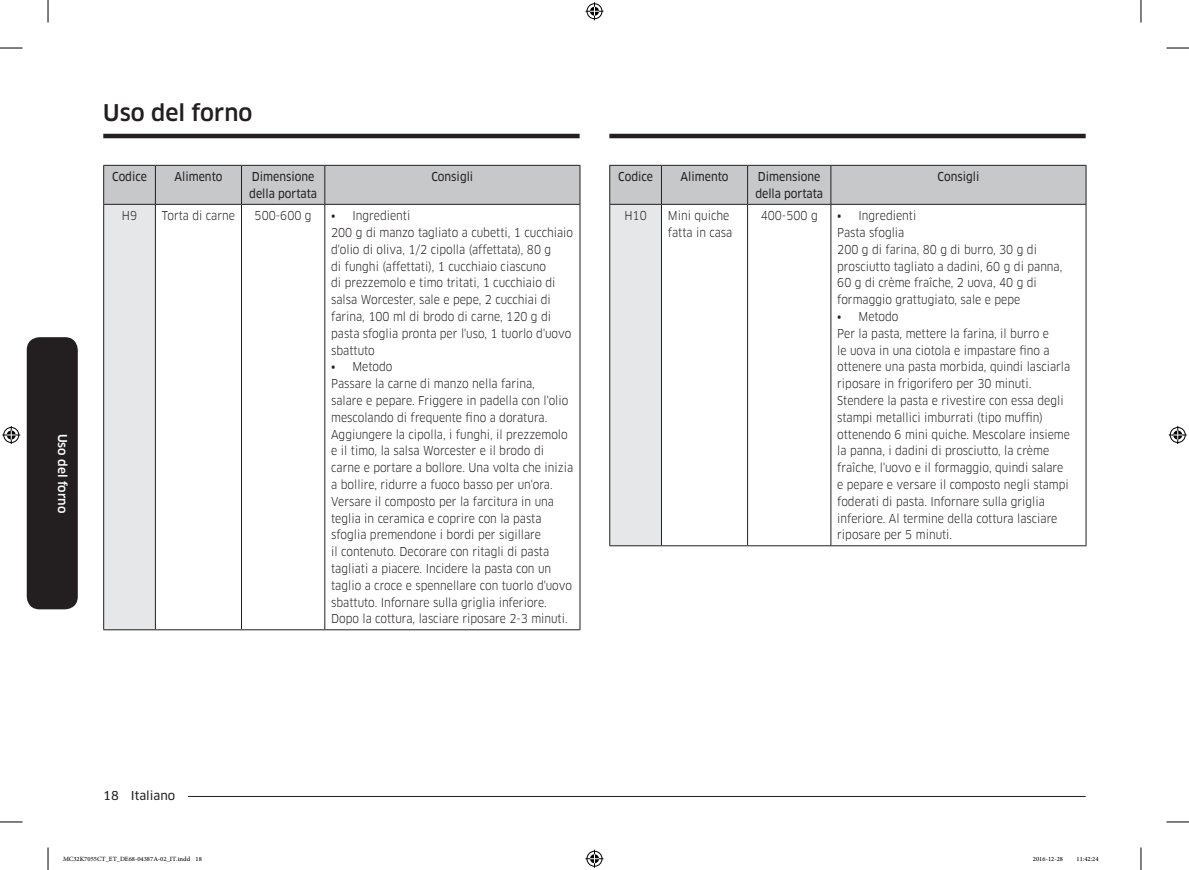
<style>
.page{position:relative;width:1189px;height:870px;background:#fff}
.page>*{position:absolute;margin:0;border:0;box-sizing:border-box;transform-origin:0 0}
.t1{font:500 22.5px "Samsung Clan Pro";color:#231f20}
.t2{font:12px/16.8px "Samsung Clan Pro";color:#231f20;scale:.9 1}
.t3{font:12px/16.8px "Samsung Clan Pro News";color:#231f20;scale:.9 1}
.t4{font:500 12px "Samsung Clan Pro";color:#fff}
.t5{font:12px "Samsung Clan Pro News";color:#231f20}
.t6{font:9px "Adobe Arabic";color:#000}
.s1{font-family:"Samsung Clan Pro News"}
</style>
<div class="page">
<hr style="left:150px;top:796px;width:935px;height:1px;background:#231f20">
<div style="left:103px;top:787px;width:85px;height:15px;background:#fff"></div>
<div style="left:27px;top:337px;width:51px;height:272px;background:#231f20;border-radius:13px"></div>
<hr style="left:103px;top:134px;width:477px;height:4px;background:#231f20">
<hr style="left:609px;top:134px;width:476px;height:4px;background:#231f20">
<div style="left:610px;top:166px;width:475px;height:38px;background:#c7c8ca"></div>
<div style="left:610px;top:204px;width:51px;height:342px;background:#e6e7e9"></div>
<hr style="left:609px;top:165px;width:52px;height:1px;background:#231f20">
<hr style="left:609px;top:166px;width:1px;height:38px;background:#231f20">
<hr style="left:661px;top:165px;width:86px;height:1px;background:#231f20">
<hr style="left:661px;top:166px;width:1px;height:38px;background:#231f20">
<hr style="left:747px;top:165px;width:84px;height:1px;background:#231f20">
<hr style="left:747px;top:166px;width:1px;height:38px;background:#231f20">
<hr style="left:831px;top:165px;width:255px;height:1px;background:#231f20">
<hr style="left:830px;top:166px;width:1px;height:38px;background:#231f20">
<hr style="left:1085px;top:166px;width:1px;height:38px;background:#231f20">
<hr style="left:609px;top:204px;width:52px;height:1px;background:#231f20">
<hr style="left:609px;top:205px;width:1px;height:340px;background:#231f20">
<hr style="left:661px;top:204px;width:86px;height:1px;background:#231f20">
<hr style="left:661px;top:205px;width:1px;height:340px;background:#231f20">
<hr style="left:747px;top:204px;width:84px;height:1px;background:#231f20">
<hr style="left:747px;top:205px;width:1px;height:340px;background:#231f20">
<hr style="left:831px;top:204px;width:255px;height:1px;background:#231f20">
<hr style="left:830px;top:205px;width:1px;height:340px;background:#231f20">
<hr style="left:1085px;top:205px;width:1px;height:340px;background:#231f20">
<hr style="left:609px;top:545px;width:52px;height:1px;background:#231f20">
<hr style="left:661px;top:545px;width:86px;height:1px;background:#231f20">
<hr style="left:747px;top:545px;width:84px;height:1px;background:#231f20">
<hr style="left:831px;top:545px;width:255px;height:1px;background:#231f20">
<div style="left:104px;top:166px;width:476px;height:38px;background:#c7c8ca"></div>
<div style="left:104px;top:204px;width:51px;height:426px;background:#e6e7e9"></div>
<hr style="left:103px;top:165px;width:52px;height:1px;background:#231f20">
<hr style="left:103px;top:166px;width:1px;height:38px;background:#231f20">
<hr style="left:155px;top:165px;width:86px;height:1px;background:#231f20">
<hr style="left:155px;top:166px;width:1px;height:38px;background:#231f20">
<hr style="left:241px;top:165px;width:84px;height:1px;background:#231f20">
<hr style="left:241px;top:166px;width:1px;height:38px;background:#231f20">
<hr style="left:325px;top:165px;width:255px;height:1px;background:#231f20">
<hr style="left:324px;top:166px;width:1px;height:38px;background:#231f20">
<hr style="left:580px;top:166px;width:1px;height:38px;background:#231f20">
<hr style="left:103px;top:204px;width:52px;height:1px;background:#231f20">
<hr style="left:103px;top:205px;width:1px;height:424px;background:#231f20">
<hr style="left:155px;top:204px;width:86px;height:1px;background:#231f20">
<hr style="left:155px;top:205px;width:1px;height:424px;background:#231f20">
<hr style="left:241px;top:204px;width:84px;height:1px;background:#231f20">
<hr style="left:241px;top:205px;width:1px;height:424px;background:#231f20">
<hr style="left:325px;top:204px;width:255px;height:1px;background:#231f20">
<hr style="left:324px;top:205px;width:1px;height:424px;background:#231f20">
<hr style="left:580px;top:205px;width:1px;height:424px;background:#231f20">
<hr style="left:103px;top:629px;width:52px;height:1px;background:#231f20">
<hr style="left:155px;top:629px;width:86px;height:1px;background:#231f20">
<hr style="left:241px;top:629px;width:84px;height:1px;background:#231f20">
<hr style="left:325px;top:629px;width:255px;height:1px;background:#231f20">
<svg style="left:0;top:48px;width:22px;height:1px"></svg>
<svg style="left:1166px;top:48px;width:23px;height:1px"></svg>
<svg style="left:0;top:822px;width:22px;height:1px"></svg>
<svg style="left:1166px;top:822px;width:23px;height:1px"></svg>
<svg style="left:48px;top:0;width:1px;height:22px"></svg>
<svg style="left:48px;top:847px;width:1px;height:23px"></svg>
<svg style="left:1141px;top:0;width:1px;height:22px"></svg>
<svg style="left:1141px;top:847px;width:1px;height:23px"></svg>
<svg style="left:585px;top:2px;width:18px;height:18px"></svg>
<svg style="left:585px;top:850px;width:18px;height:18px"></svg>
<svg style="left:2px;top:426px;width:18px;height:18px"></svg>
<svg style="left:1169px;top:426px;width:18px;height:18px"></svg>
<p class="t4" style="left:70px;top:433px;width:81px;rotate:90deg">Uso del forno</p>
<h1 class="t1" style="left:103px;top:100px;width:151px">Uso del forno</h1>
<p class="t3" style="left:112px;top:168px;width:40px">Codice</p>
<p class="t3" style="left:174px;top:168px;width:55px">Alimento</p>
<p class="t3" style="left:249px;top:168px;width:77px">Dimensione della portata</p>
<p class="t3" style="left:431px;top:168px;width:48px">Consigli</p>
<p class="t2" style="left:122px;top:207px;width:18px">H9</p>
<p class="t2" style="left:162px;top:207px;width:83px">Torta di carne</p>
<p class="t2" style="left:255px;top:207px;width:65px">500-600 g</p>
<p class="t2" style="left:331px;top:207px;width:270px"><span class="s1">•</span> Ingredienti<br>200 g di manzo tagliato a cubetti, 1 cucchiaio d'olio di oliva, 1/2 cipolla (affettata), 80 g<br>di funghi (affettati), 1 cucchiaio ciascuno<br>di prezzemolo e timo tritati, 1 cucchiaio di salsa Worcester, sale e pepe, 2 cucchiai di farina, 100 ml di brodo di carne, 120 g di pasta sfoglia pronta per l'uso, 1 tuorlo d'uovo sbattuto</p>
<p class="t2" style="left:331px;top:359px;width:270px"><span class="s1">•</span> Metodo<br>Passare la carne di manzo nella farina,<br>salare e pepare. Friggere in padella con l'olio mescolando di frequente fino a doratura.<br>Aggiungere la cipolla, i funghi, il prezzemolo e il timo, la salsa Worcester e il brodo di carne e portare a bollore. Una volta che inizia a bollire, ridurre a fuoco basso per un'ora.<br>Versare il composto per la farcitura in una teglia in ceramica e coprire con la pasta sfoglia premendone i bordi per sigillare<br>il contenuto. Decorare con ritagli di pasta tagliati a piacere. Incidere la pasta con un taglio a croce e spennellare con tuorlo d'uovo sbattuto. Infornare sulla griglia inferiore.<br>Dopo la cottura, lasciare riposare 2-3 minuti.</p>
<p class="t3" style="left:618px;top:168px;width:40px">Codice</p>
<p class="t3" style="left:680px;top:168px;width:55px">Alimento</p>
<p class="t3" style="left:755px;top:168px;width:77px">Dimensione della portata</p>
<p class="t3" style="left:937px;top:168px;width:48px">Consigli</p>
<p class="t2" style="left:624px;top:207px;width:26px">H10</p>
<p class="t2" style="left:668px;top:207px;width:73px">Mini quiche fatta in casa</p>
<p class="t2" style="left:761px;top:207px;width:65px">400-500 g</p>
<p class="t2" style="left:837px;top:207px;width:252px"><span class="s1">•</span> Ingredienti<br>Pasta sfoglia<br>200 g di farina, 80 g di burro, 30 g di prosciutto tagliato a dadini, 60 g di panna,<br>60 g di crème fraîche, 2 uova, 40 g di formaggio grattugiato, sale e pepe</p>
<p class="t2" style="left:837px;top:308px;width:260px"><span class="s1">•</span> Metodo<br>Per la pasta, mettere la farina, il burro e<br>le uova in una ciotola e impastare fino a ottenere una pasta morbida, quindi lasciarla riposare in frigorifero per 30 minuti.<br>Stendere la pasta e rivestire con essa degli stampi metallici imburrati (tipo muffin) ottenendo 6 mini quiche. Mescolare insieme la panna, i dadini di prosciutto, la crème fraîche, l'uovo e il formaggio, quindi salare e pepare e versare il composto negli stampi foderati di pasta. Infornare sulla griglia inferiore. Al termine della cottura lasciare riposare per 5 minuti.</p>
<p class="t5" style="left:103px;top:788px;width:73px">18 Italiano</p>
<p class="t6" style="left:63px;top:853px;width:140px">MC32K7055CT_ET_DE68-04387A-02_IT.indd 18</p>
<p class="t6" style="left:1033px;top:853px;width:32px">2016-12-28</p>
<p class="t6" style="left:1076px;top:853px;width:24px">11:42:24</p>
</div>
